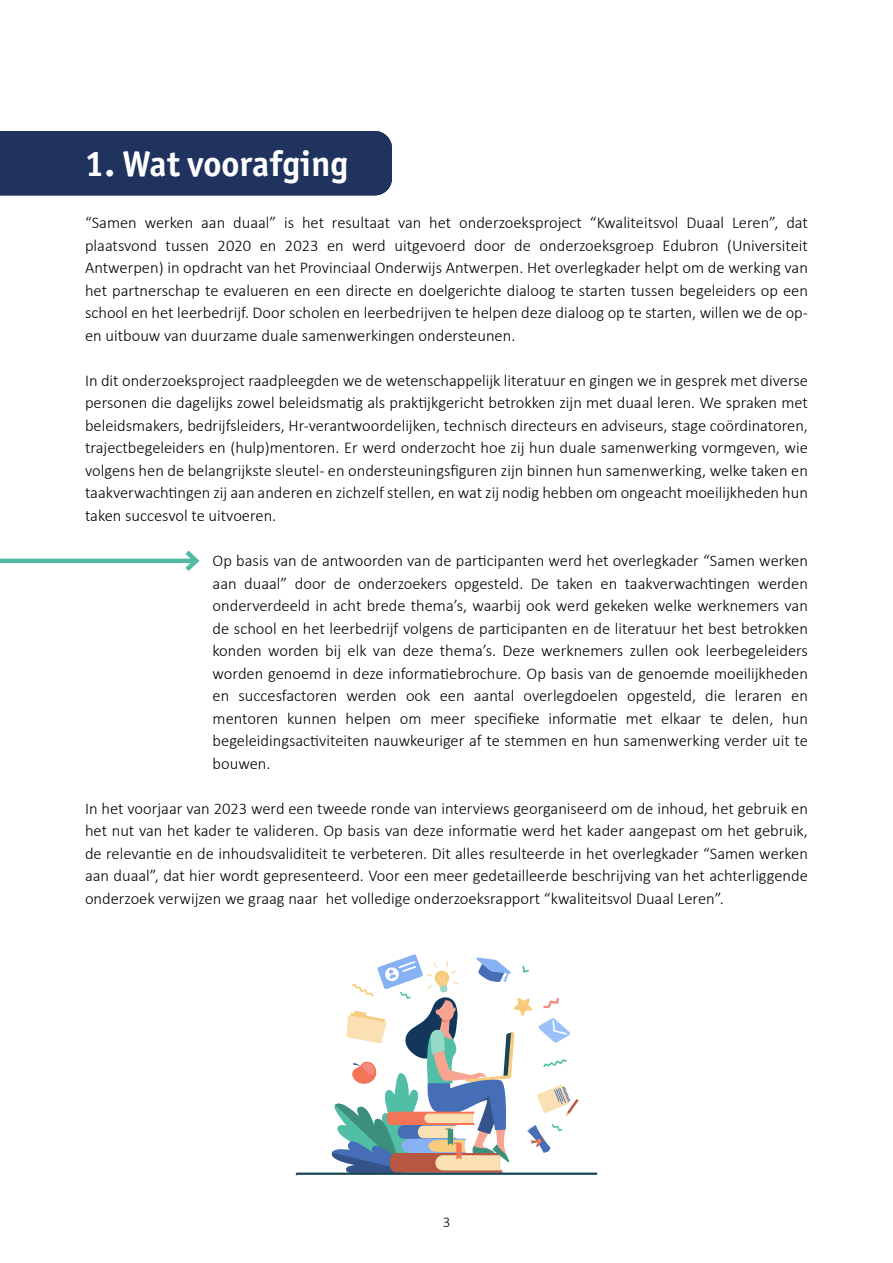
<style>
.page{position:relative;width:893px;height:1263px;background:#fff}
.page>*{position:absolute;margin:0;border:0;box-sizing:border-box;transform-origin:0 0}
.t1{font:700 36px "Officina Sans ITC Pro";color:#fff}
.t2{font:300 16.5px/22.5px "Calibri";color:#000;text-align:justify}
.t3{font:300 15px "Calibri";color:#000}
</style>
<div class="page">
<svg style="left:296px;top:954px;width:301px;height:222px"></svg>
<div style="left:0;top:558px;width:196px;height:5px;background:#55baa4"></div>
<svg style="left:181px;top:550px;width:19px;height:21px"></svg>
<div style="left:0;top:131px;width:392px;height:64px;background:#1f335e"></div>
<h1 class="t1" style="left:85px;top:142px;width:265px">1. Wat voorafging</h1>
<p class="t2" style="left:85px;top:211px;width:724px">“Samen werken aan duaal” is het resultaat van het onderzoeksproject “Kwaliteitsvol Duaal Leren”, dat plaatsvond tussen 2020 en 2023 en werd uitgevoerd door de onderzoeksgroep Edubron (Universiteit Antwerpen) in opdracht van het Provinciaal Onderwijs Antwerpen. Het overlegkader helpt om de werking van het partnerschap te evalueren en een directe en doelgerichte dialoog te starten tussen begeleiders op een school en het leerbedrijf. Door scholen en leerbedrijven te helpen deze dialoog op te starten, willen we de op&shy;en uitbouw van duurzame duale samenwerkingen ondersteunen.</p>
<p class="t2" style="left:85px;top:369px;width:724px">In dit onderzoeksproject raadpleegden we de wetenschappelijk literatuur en gingen we in gesprek met diverse personen die dagelijks zowel beleidsmatig als praktijkgericht betrokken zijn met duaal leren. We spraken met beleidsmakers, bedrijfsleiders, Hr-verantwoordelijken, technisch directeurs en adviseurs, stage coördinatoren, trajectbegeleiders en (hulp)mentoren. Er werd onderzocht hoe zij hun duale samenwerking vormgeven, wie volgens hen de belangrijkste sleutel- en ondersteuningsfiguren zijn binnen hun samenwerking, welke taken en taakverwachtingen zij aan anderen en zichzelf stellen, en wat zij nodig hebben om ongeacht moeilijkheden hun taken succesvol te uitvoeren.</p>
<p class="t2" style="left:213px;top:549px;width:597px">Op basis van de antwoorden van de participanten werd het overlegkader “Samen werken aan duaal” door de onderzoekers opgesteld. De taken en taakverwachtingen werden onderverdeeld in acht brede thema’s, waarbij ook werd gekeken welke werknemers van de school en het leerbedrijf volgens de participanten en de literatuur het best betrokken konden worden bij elk van deze thema’s. Deze werknemers zullen ook leerbegeleiders worden genoemd in deze informatiebrochure. Op basis van de genoemde moeilijkheden en succesfactoren werden ook een aantal overlegdoelen opgesteld, die leraren en mentoren kunnen helpen om meer specifieke informatie met elkaar te delen, hun begeleidingsactiviteiten nauwkeuriger af te stemmen en hun samenwerking verder uit te bouwen.</p>
<p class="t2" style="left:85px;top:797px;width:724px">In het voorjaar van 2023 werd een tweede ronde van interviews georganiseerd om de inhoud, het gebruik en het nut van het kader te valideren. Op basis van deze informatie werd het kader aangepast om het gebruik, de relevantie en de inhoudsvaliditeit te verbeteren. Dit alles resulteerde in het overlegkader “Samen werken aan duaal”, dat hier wordt gepresenteerd. Voor een meer gedetailleerde beschrijving van het achterliggende onderzoek verwijzen we graag naar het volledige onderzoeksrapport “kwaliteitsvol Duaal Leren”.</p>
<p class="t3" style="left:443px;top:1212px;width:9px">3</p>
</div>
